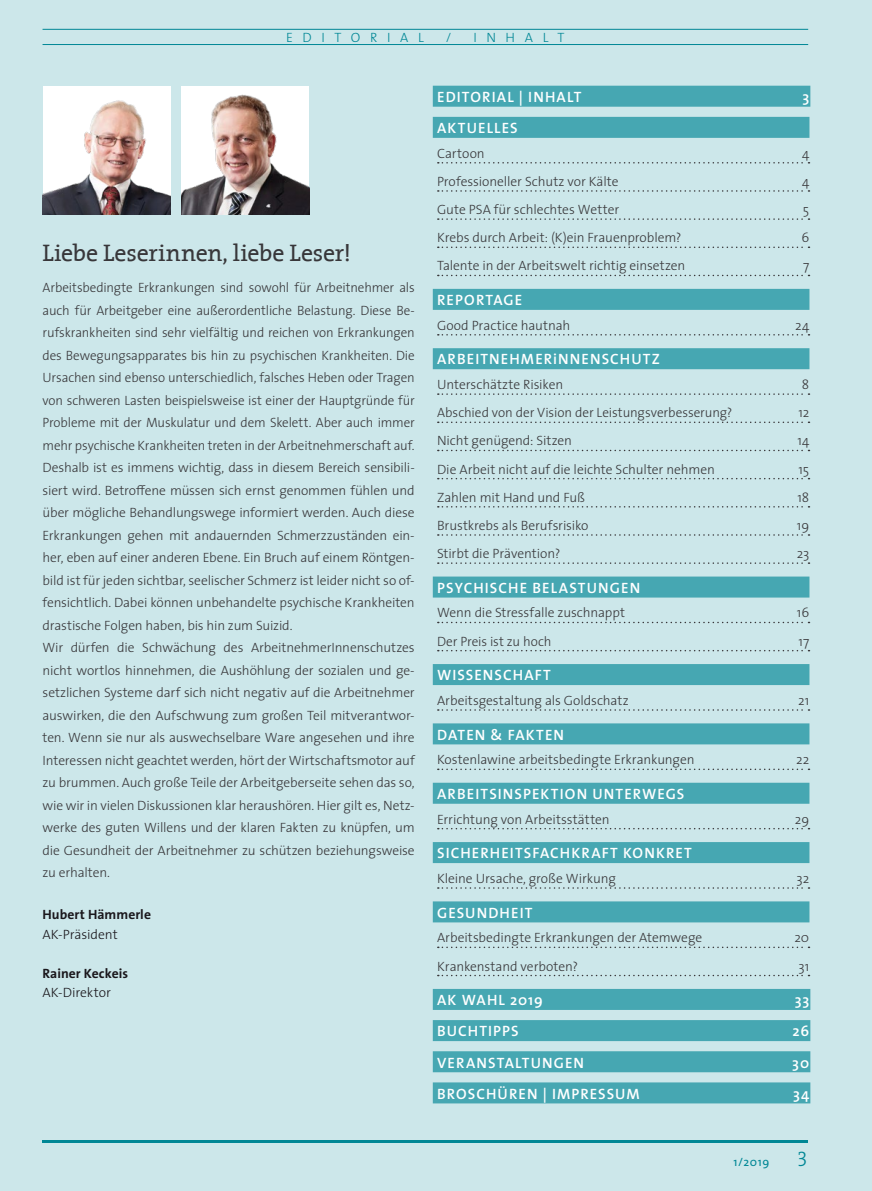
<style>
.page{position:relative;width:872px;height:1191px;background:#cce7ea}
.page>*{position:absolute;margin:0;border:0;box-sizing:border-box;transform-origin:0 0}
.t1{font:24px "The Serif";letter-spacing:-.015em;color:#38373a}
.t2{font:21px "The Serif Light Caps";color:#008795}
.t3{font:600 15px "The Sans";letter-spacing:.07em;color:#fff}
.t4{font:300 13.5px/22.5px "The Sans";letter-spacing:-.01em;color:#38373a}
.t5{font:700 13.5px "The Sans";letter-spacing:.005em;color:#1a171c}
.t6{font:300 13.5px "The Sans";letter-spacing:-.005em;color:#1a171c}
.t7{font:300 13.5px "The Sans";letter-spacing:.715em;color:#008795}
.t8{font:12px "The Sans";color:#008795}
</style>
<div class="page">
<hr style="left:43px;top:1140px;width:765px;height:2px;background:#008795">
<hr style="left:43px;top:29px;width:765px;height:1px;background:#008795">
<hr style="left:43px;top:44px;width:765px;height:1px;background:#008795">
<img style="left:43px;top:86px;width:128px;height:128px">
<div style="left:181px;top:86px;width:128px;height:128px;background:#fff"></div>
<img style="left:181px;top:94px;width:128px;height:120px">
<div style="left:433px;top:86px;width:377px;height:21px;background:#46a7b2"></div>
<div style="left:433px;top:117px;width:376px;height:21px;background:#46a7b2"></div>
<svg style="left:438px;top:162px;width:371px;height:1px"></svg>
<svg style="left:438px;top:190px;width:371px;height:2px"></svg>
<svg style="left:438px;top:218px;width:371px;height:2px"></svg>
<svg style="left:438px;top:246px;width:371px;height:2px"></svg>
<svg style="left:438px;top:275px;width:371px;height:1px"></svg>
<div style="left:433px;top:289px;width:376px;height:21px;background:#46a7b2"></div>
<svg style="left:438px;top:334px;width:371px;height:1px"></svg>
<div style="left:433px;top:348px;width:376px;height:21px;background:#46a7b2"></div>
<svg style="left:438px;top:393px;width:371px;height:2px"></svg>
<svg style="left:438px;top:421px;width:371px;height:2px"></svg>
<svg style="left:438px;top:450px;width:371px;height:1px"></svg>
<svg style="left:438px;top:478px;width:371px;height:1px"></svg>
<svg style="left:438px;top:506px;width:371px;height:1px"></svg>
<svg style="left:438px;top:534px;width:371px;height:2px"></svg>
<svg style="left:438px;top:562px;width:371px;height:2px"></svg>
<div style="left:433px;top:576px;width:376px;height:21px;background:#46a7b2"></div>
<svg style="left:438px;top:622px;width:371px;height:1px"></svg>
<svg style="left:438px;top:650px;width:371px;height:1px"></svg>
<div style="left:433px;top:664px;width:376px;height:21px;background:#46a7b2"></div>
<svg style="left:438px;top:709px;width:371px;height:1px"></svg>
<div style="left:433px;top:723px;width:376px;height:21px;background:#46a7b2"></div>
<svg style="left:438px;top:768px;width:371px;height:2px"></svg>
<div style="left:433px;top:782px;width:376px;height:21px;background:#46a7b2"></div>
<svg style="left:438px;top:828px;width:371px;height:1px"></svg>
<div style="left:433px;top:842px;width:376px;height:21px;background:#46a7b2"></div>
<svg style="left:438px;top:887px;width:371px;height:1px"></svg>
<div style="left:433px;top:901px;width:376px;height:21px;background:#46a7b2"></div>
<svg style="left:438px;top:946px;width:371px;height:2px"></svg>
<svg style="left:438px;top:974px;width:371px;height:2px"></svg>
<div style="left:433px;top:989px;width:377px;height:21px;background:#46a7b2"></div>
<div style="left:433px;top:1020px;width:377px;height:21px;background:#46a7b2"></div>
<div style="left:433px;top:1051px;width:377px;height:21px;background:#46a7b2"></div>
<div style="left:433px;top:1082px;width:377px;height:21px;background:#46a7b2"></div>
<p class="t7" style="left:286px;top:26px;width:139px">EDITORIAL</p>
<p class="t7" style="left:446px;top:26px;width:7px">/</p>
<p class="t7" style="left:473px;top:26px;width:93px">INHALT</p>
<h1 class="t1" style="left:43px;top:233px;width:310px">Liebe Leserinnen, liebe Leser!</h1>
<p class="t4" style="left:43px;top:276px;width:374px">Arbeitsbedingte Erkrankungen sind sowohl für Arbeitnehmer als auch für Arbeitgeber eine außerordentliche Belastung. Diese Be&shy;rufskrankheiten sind sehr vielfältig und reichen von Erkrankungen des Bewegungsapparates bis hin zu psychischen Krankheiten. Die Ursachen sind ebenso unterschiedlich, falsches Heben oder Tragen von schweren Lasten beispielsweise ist einer der Hauptgründe für Probleme mit der Muskulatur und dem Skelett. Aber auch immer mehr psychische Krankheiten treten in der Arbeitnehmerschaft auf.<br>Deshalb ist es immens wichtig, dass in diesem Bereich sensibili&shy;siert wird. Betroffene müssen sich ernst genommen fühlen und über mögliche Behandlungswege informiert werden. Auch diese Erkrankungen gehen mit andauernden Schmerzzuständen ein&shy;her, eben auf einer anderen Ebene. Ein Bruch auf einem Röntgen&shy;bild ist für jeden sichtbar, seelischer Schmerz ist leider nicht so of&shy;fensichtlich. Dabei können unbehandelte psychische Krankheiten drastische Folgen haben, bis hin zum Suizid.<br>Wir dürfen die Schwächung des ArbeitnehmerInnenschutzes nicht wortlos hinnehmen, die Aushöhlung der sozialen und ge&shy;setzlichen Systeme darf sich nicht negativ auf die Arbeitnehmer auswirken, die den Aufschwung zum großen Teil mitverantwor&shy;ten. Wenn sie nur als auswechselbare Ware angesehen und ihre Interessen nicht geachtet werden, hört der Wirtschaftsmotor auf zu brummen. Auch große Teile der Arbeitgeberseite sehen das so, wie wir in vielen Diskussionen klar heraushören. Hier gilt es, Netz&shy;werke des guten Willens und der klaren Fakten zu knüpfen, um die Gesundheit der Arbeitnehmer zu schützen beziehungsweise zu erhalten.</p>
<p class="t5" style="left:43px;top:903px;width:110px">Hubert Hämmerle</p>
<p class="t6" style="left:43px;top:923px;width:77px">AK-Präsident</p>
<p class="t5" style="left:43px;top:962px;width:87px">Rainer Keckeis</p>
<p class="t6" style="left:43px;top:981px;width:70px">AK-Direktor</p>
<p class="t3" style="left:437px;top:84px;width:146px">EDITORIAL | INHALT</p>
<p class="t3" style="left:802px;top:84px;width:8px">3</p>
<p class="t3" style="left:437px;top:115px;width:82px">AKTUELLES</p>
<p class="t4" style="left:437px;top:141px;width:49px">Cartoon</p>
<p class="t4" style="left:802px;top:141px;width:9px">4</p>
<p class="t4" style="left:437px;top:170px;width:183px">Professioneller Schutz vor Kälte</p>
<p class="t4" style="left:802px;top:170px;width:9px">4</p>
<p class="t4" style="left:437px;top:198px;width:184px">Gute PSA für schlechtes Wetter</p>
<p class="t4" style="left:803px;top:198px;width:8px">5</p>
<p class="t4" style="left:437px;top:226px;width:246px">Krebs durch Arbeit: (K)ein Frauenproblem?</p>
<p class="t4" style="left:801px;top:226px;width:9px">6</p>
<p class="t4" style="left:437px;top:254px;width:250px">Talente in der Arbeitswelt richtig einsetzen</p>
<p class="t4" style="left:803px;top:254px;width:8px">7</p>
<p class="t3" style="left:437px;top:287px;width:87px">REPORTAGE</p>
<p class="t4" style="left:437px;top:313px;width:135px">Good Practice hautnah</p>
<p class="t4" style="left:795px;top:313px;width:16px">24</p>
<p class="t3" style="left:437px;top:347px;width:224px">ARBEITNEHMERiNNENSCHUTZ</p>
<p class="t4" style="left:437px;top:373px;width:128px">Unterschätzte Risiken</p>
<p class="t4" style="left:802px;top:373px;width:9px">8</p>
<p class="t4" style="left:437px;top:401px;width:297px">Abschied von der Vision der Leistungsverbesserung?</p>
<p class="t4" style="left:798px;top:401px;width:12px">12</p>
<p class="t4" style="left:437px;top:429px;width:137px">Nicht genügend: Sitzen</p>
<p class="t4" style="left:797px;top:429px;width:13px">14</p>
<p class="t4" style="left:437px;top:457px;width:279px">Die Arbeit nicht auf die leichte Schulter nehmen</p>
<p class="t4" style="left:798px;top:457px;width:12px">15</p>
<p class="t4" style="left:437px;top:485px;width:149px">Zahlen mit Hand und Fuß</p>
<p class="t4" style="left:797px;top:485px;width:13px">18</p>
<p class="t4" style="left:437px;top:514px;width:153px">Brustkrebs als Berufsrisiko</p>
<p class="t4" style="left:797px;top:514px;width:14px">19</p>
<p class="t4" style="left:437px;top:542px;width:125px">Stirbt die Prävention?</p>
<p class="t4" style="left:796px;top:542px;width:14px">23</p>
<p class="t3" style="left:437px;top:575px;width:205px">PSYCHISCHE BELASTUNGEN</p>
<p class="t4" style="left:437px;top:601px;width:189px">Wenn die Stressfalle zuschnappt</p>
<p class="t4" style="left:797px;top:601px;width:14px">16</p>
<p class="t4" style="left:437px;top:629px;width:116px">Der Preis ist zu hoch</p>
<p class="t4" style="left:798px;top:629px;width:12px">17</p>
<p class="t3" style="left:437px;top:662px;width:115px">WISSENSCHAFT</p>
<p class="t4" style="left:437px;top:688px;width:193px">Arbeitsgestaltung als Goldschatz</p>
<p class="t4" style="left:798px;top:688px;width:13px">21</p>
<p class="t3" style="left:437px;top:722px;width:128px">DATEN &amp; FAKTEN</p>
<p class="t4" style="left:437px;top:748px;width:259px">Kostenlawine arbeitsbedingte Erkrankungen</p>
<p class="t4" style="left:796px;top:748px;width:15px">22</p>
<p class="t3" style="left:437px;top:781px;width:249px">ARBEITSINSPEKTION UNTERWEGS</p>
<p class="t4" style="left:437px;top:807px;width:174px">Errichtung von Arbeitsstätten</p>
<p class="t4" style="left:795px;top:807px;width:16px">29</p>
<p class="t3" style="left:437px;top:840px;width:256px">SICHERHEITSFACHKRAFT KONKRET</p>
<p class="t4" style="left:437px;top:866px;width:180px">Kleine Ursache, große Wirkung</p>
<p class="t4" style="left:796px;top:866px;width:14px">32</p>
<p class="t3" style="left:437px;top:900px;width:97px">GESUNDHEIT</p>
<p class="t4" style="left:437px;top:926px;width:267px">Arbeitsbedingte Erkrankungen der Atemwege</p>
<p class="t4" style="left:794px;top:926px;width:16px">20</p>
<p class="t4" style="left:437px;top:954px;width:142px">Krankenstand verboten?</p>
<p class="t4" style="left:798px;top:954px;width:12px">31</p>
<p class="t3" style="left:437px;top:987px;width:107px">AK WAHL 2019</p>
<p class="t3" style="left:794px;top:987px;width:16px">33</p>
<p class="t3" style="left:437px;top:1018px;width:83px">BUCHTIPPS</p>
<p class="t3" style="left:792px;top:1018px;width:18px">26</p>
<p class="t3" style="left:437px;top:1050px;width:148px">VERANSTALTUNGEN</p>
<p class="t3" style="left:792px;top:1050px;width:18px">30</p>
<p class="t3" style="left:437px;top:1081px;width:204px">BROSCHÜREN | IMPRESSUM</p>
<p class="t3" style="left:793px;top:1081px;width:18px">34</p>
<p class="t8" style="left:733px;top:1151px;width:38px">1/2019</p>
<h2 class="t2" style="left:797px;top:1141px;width:12px">3</h2>
</div>
